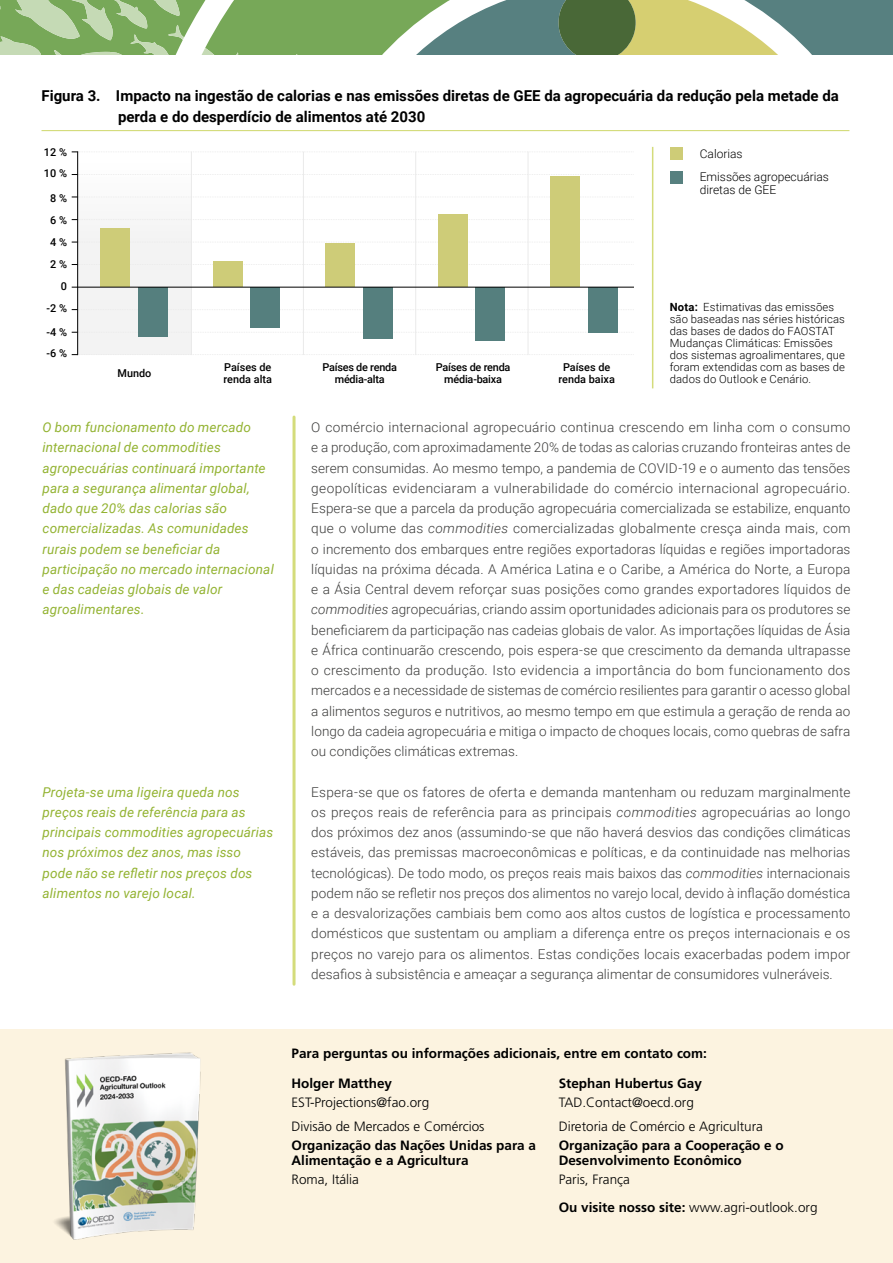
<style>
.page{position:relative;width:893px;height:1263px;background:#fff}
.page>*{position:absolute;margin:0;border:0;box-sizing:border-box;transform-origin:0 0}
.t1{font:700 15px/20.2px "Roboto";color:#000}
.t2{font:300 13.5px/20.2px "Roboto";letter-spacing:.005em;color:#3c3c3b;text-align:justify}
.t3{font:italic 13.5px/20.2px "Roboto";letter-spacing:.01em;color:#93b332}
.t4{font:700 13.5px/15px "Frutiger LT Std";color:#000}
.t5{font:300 13.5px/23.5px "Frutiger LT Std";color:#000}
.t6{font:300 12px/22.4px "Roboto";color:#000}
.t7{font:300 11.25px/12px "Roboto";letter-spacing:.01em;color:#000}
.t8{font:500 10.95px/11.6px "Roboto";letter-spacing:-.02em;color:#000;text-align:center}
.t9{font:500 10.95px/11.6px "Roboto";color:#000}
.s1{font-weight:700}
.s2{font-style:italic}
</style>
<div class="page">
<div style="left:0;top:1029px;width:893px;height:234px;background:#fcf3e0"></div>
<img style="left:54px;top:1052px;width:147px;height:188px">
<svg style="left:0;top:0;width:893px;height:55px;background:#8dac7e"></svg>
<hr style="left:293px;top:417px;width:3px;height:567px;background:#d4dc7b">
<hr style="left:652px;top:147px;width:1px;height:241px;background:#d4dc7b">
<hr style="left:42px;top:130px;width:807px;height:1px;background:#d4dc7b">
<div style="left:78px;top:152px;width:113px;height:203px;background:#f3f3f3"></div>
<hr style="left:191px;top:152px;width:1px;height:203px;background:#eaeaea">
<hr style="left:303px;top:152px;width:1px;height:203px;background:#eaeaea">
<hr style="left:415px;top:152px;width:1px;height:203px;background:#eaeaea">
<hr style="left:528px;top:152px;width:1px;height:203px;background:#eaeaea">
<hr style="left:77px;top:152px;width:1px;height:203px;background:#000">
<svg style="left:72px;top:354px;width:560px;height:1px"></svg>
<svg style="left:72px;top:332px;width:560px;height:1px"></svg>
<svg style="left:72px;top:309px;width:557px;height:1px"></svg>
<svg style="left:72px;top:264px;width:560px;height:1px"></svg>
<svg style="left:72px;top:242px;width:456px;height:1px"></svg>
<svg style="left:72px;top:219px;width:560px;height:1px"></svg>
<svg style="left:72px;top:174px;width:560px;height:1px"></svg>
<svg style="left:72px;top:151px;width:560px;height:1px"></svg>
<div style="left:550px;top:176px;width:30px;height:111px;background:#cecc78"></div>
<div style="left:588px;top:287px;width:30px;height:46px;background:#557f7e"></div>
<div style="left:438px;top:215px;width:29px;height:72px;background:#cecc78"></div>
<div style="left:475px;top:287px;width:30px;height:54px;background:#557f7e"></div>
<div style="left:325px;top:243px;width:30px;height:44px;background:#cecc78"></div>
<div style="left:363px;top:287px;width:30px;height:52px;background:#557f7e"></div>
<div style="left:213px;top:261px;width:30px;height:26px;background:#cecc78"></div>
<div style="left:251px;top:287px;width:29px;height:41px;background:#557f7e"></div>
<div style="left:101px;top:228px;width:29px;height:59px;background:#cecc78"></div>
<div style="left:138px;top:287px;width:30px;height:49px;background:#557f7e"></div>
<hr style="left:78px;top:287px;width:555px;height:1px;background:#000">
<div style="left:670px;top:148px;width:13px;height:12px;background:#cecc77"></div>
<div style="left:670px;top:171px;width:13px;height:13px;background:#57807f"></div>
<p class="t1" style="left:118px;top:85px;width:722px;text-indent:-77px">Figura 3. Impacto na ingestão de calorias e nas emissões diretas de GEE da agropecuária da redução pela metade da perda e do desperdício de alimentos até 2030</p>
<p class="t8" style="left:44px;top:145px;width:25px">12 %</p>
<p class="t6" style="left:700px;top:143px;width:131px">Calorias<br>Emissões agropecuárias</p>
<p class="t6" style="left:700px;top:178px;width:78px">diretas de GEE</p>
<p class="t8" style="left:44px;top:167px;width:25px">10 %</p>
<p class="t8" style="left:50px;top:192px;width:18px">8 %</p>
<p class="t8" style="left:50px;top:214px;width:18px">6 %</p>
<p class="t8" style="left:50px;top:236px;width:18px">4 %</p>
<p class="t8" style="left:50px;top:258px;width:18px">2 %</p>
<p class="t8" style="left:61px;top:280px;width:8px">0</p>
<p class="t8" style="left:47px;top:302px;width:22px">-2 %</p>
<p class="t8" style="left:47px;top:326px;width:22px">-4 %</p>
<p class="t8" style="left:47px;top:347px;width:22px">-6 %</p>
<p class="t8" style="left:118px;top:367px;width:35px">Mundo</p>
<p class="t9" style="left:224px;top:361px;width:50px">Países de renda alta</p>
<p class="t8" style="left:322px;top:361px;width:76px">Países de renda média-alta</p>
<p class="t8" style="left:436px;top:361px;width:76px">Países de renda média-baixa</p>
<p class="t9" style="left:558px;top:361px;width:58px;text-align:center">Países de renda baixa</p>
<p class="t7" style="left:670px;top:301px;width:177px"><span class="s1">Nota:</span> Estimativas das emissões são baseadas nas séries históricas das bases de dados do FAOSTAT<br>Mudanças Climáticas: Emissões dos sistemas agroalimentares, que foram extendidas com as bases de dados do Outlook e Cenário.</p>
<p class="t3" style="left:43px;top:417px;width:233px">O bom funcionamento do mercado internacional de commodities agropecuárias continuará importante para a segurança alimentar global, dado que 20% das calorias são comercializadas. As comunidades rurais podem se beneficiar da participação no mercado internacional e das cadeias globais de valor agroalimentares.</p>
<p class="t3" style="left:43px;top:781px;width:232px">Projeta-se uma ligeira queda nos preços reais de referência para as principais commodities agropecuárias nos próximos dez anos, mas isso pode não se refletir nos preços dos alimentos no varejo local.</p>
<p class="t2" style="left:311px;top:417px;width:541px">O comércio internacional agropecuário continua crescendo em linha com o consumo e a produção, com aproximadamente 20% de todas as calorias cruzando fronteiras antes de serem consumidas. Ao mesmo tempo, a pandemia de COVID-19 e o aumento das tensões geopolíticas evidenciaram a vulnerabilidade do comércio internacional agropecuário.<br>Espera-se que a parcela da produção agropecuária comercializada se estabilize, enquanto que o volume das <span class="s2">commodities</span> comercializadas globalmente cresça ainda mais, com o incremento dos embarques entre regiões exportadoras líquidas e regiões importadoras líquidas na próxima década. A América Latina e o Caribe, a América do Norte, a Europa e a Ásia Central devem reforçar suas posições como grandes exportadores líquidos de <span class="s2">commodities</span> agropecuárias, criando assim oportunidades adicionais para os produtores se beneficiarem da participação nas cadeias globais de valor. As importações líquidas de Ásia e África continuarão crescendo, pois espera-se que crescimento da demanda ultrapasse o crescimento da produção. Isto evidencia a importância do bom funcionamento dos mercados e a necessidade de sistemas de comércio resilientes para garantir o acesso global a alimentos seguros e nutritivos, ao mesmo tempo em que estimula a geração de renda ao longo da cadeia agropecuária e mitiga o impacto de choques locais, como quebras de safra ou condições climáticas extremas.</p>
<p class="t2" style="left:311px;top:781px;width:541px">Espera-se que os fatores de oferta e demanda mantenham ou reduzam marginalmente os preços reais de referência para as principais <span class="s2">commodities</span> agropecuárias ao longo dos próximos dez anos (assumindo-se que não haverá desvios das condições climáticas estáveis, das premissas macroeconômicas e políticas, e da continuidade nas melhorias tecnológicas). De todo modo, os preços reais mais baixos das <span class="s2">commodities</span> internacionais podem não se refletir nos preços dos alimentos no varejo local, devido à inflação doméstica e a desvalorizações cambiais bem como aos altos custos de logística e processamento domésticos que sustentam ou ampliam a diferença entre os preços internacionais e os preços no varejo para os alimentos. Estas condições locais exacerbadas podem impor desafios à subsistência e ameaçar a segurança alimentar de consumidores vulneráveis.</p>
<p class="t4" style="left:292px;top:1046px;width:417px">Para perguntas ou informações adicionais, entre em contato com:</p>
<p class="t4" style="left:291px;top:1076px;width:102px">Holger Matthey</p>
<p class="t5" style="left:291px;top:1091px;width:195px">EST-Projections@fao.org<br>Divisão de Mercados e Comércios</p>
<p class="t4" style="left:291px;top:1138px;width:246px">Organização das Nações Unidas para a<br>Alimentação e a Agricultura</p>
<p class="t5" style="left:291px;top:1168px;width:69px">Roma, Itália</p>
<p class="t4" style="left:559px;top:1075px;width:145px">Stephan Hubertus Gay</p>
<p class="t5" style="left:559px;top:1091px;width:206px">TAD.Contact@oecd.org<br>Diretoria de Comércio e Agricultura</p>
<p class="t4" style="left:559px;top:1137px;width:227px">Organização para a Cooperação e o<br>Desenvolvimento Econômico</p>
<p class="t5" style="left:559px;top:1166px;width:260px;line-height:27.8px">Paris, França<br><span class="s1">Ou visite nosso site:</span> www.agri-outlook.org</p>
</div>
